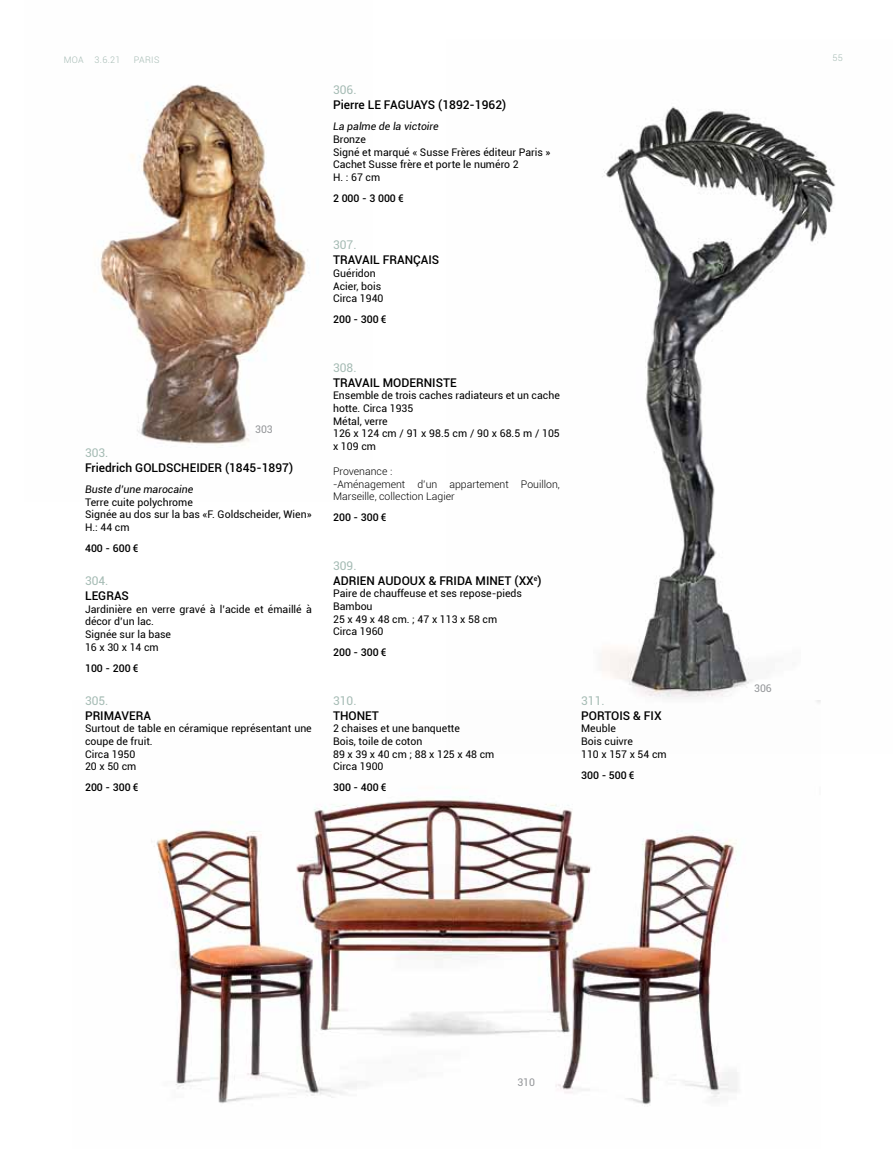
<style>
.page{position:relative;width:893px;height:1149px;background:#fff}
.page>*{position:absolute;margin:0;border:0;box-sizing:border-box;transform-origin:0 0}
.t1{font:500 12px/15px "Roboto";color:#000}
.t2{font:12px "Roboto";color:#a5bbb4}
.t3{font:10.5px/12.6px "Roboto";color:#000}
.t4{font:500 10.5px "Roboto";color:#000}
.t5{font:300 10.5px/12.6px "Roboto";color:#000}
.t6{font:italic 10.5px "Roboto";color:#000}
.t7{font:10.5px "Roboto";color:#939598}
.t8{font:300 9px "Roboto";letter-spacing:.04em;color:#a5bbb4}
.s1{font-weight:400;color:#a5bbb4}
</style>
<div class="page">
<img style="left:602px;top:106px;width:234px;height:592px">
<img style="left:100px;top:84px;width:209px;height:364px">
<img style="left:154px;top:700px;width:667px;height:405px">
<p class="t8" style="left:64px;top:54px;width:58px">MOA 3.6.21</p>
<p class="t8" style="left:134px;top:54px;width:27px">PARIS</p>
<p class="t8" style="left:833px;top:51px;width:12px">55</p>
<p class="t2" style="left:333px;top:82px;width:25px">306.</p>
<p class="t1" style="left:333px;top:97px;width:175px">Pierre LE FAGUAYS (1892-1962)</p>
<p class="t6" style="left:333px;top:119px;width:107px">La palme de la victoire</p>
<p class="t3" style="left:333px;top:133px;width:219px">Bronze<br>Signé et marqué « Susse Frères éditeur Paris »<br>Cachet Susse frère et porte le numéro 2<br>H. : 67 cm</p>
<p class="t4" style="left:333px;top:191px;width:72px">2 000 - 3 000 €</p>
<p class="t7" style="left:255px;top:422px;width:19px">303</p>
<p class="t2" style="left:85px;top:444px;width:25px">303.</p>
<p class="t1" style="left:85px;top:460px;width:210px">Friedrich GOLDSCHEIDER (1845-1897)</p>
<p class="t6" style="left:85px;top:482px;width:110px">Buste d’une marocaine</p>
<p class="t3" style="left:85px;top:495px;width:228px">Terre cuite polychrome<br>Signée au dos sur la bas «F. Goldscheider, Wien»<br>H.: 44 cm</p>
<p class="t4" style="left:85px;top:541px;width:55px">400 - 600 €</p>
<p class="t2" style="left:85px;top:572px;width:25px">304.</p>
<p class="t1" style="left:85px;top:587px;width:44px">LEGRAS</p>
<p class="t3" style="left:85px;top:602px;width:228px">Jardinière en verre gravé à l’acide et émaillé à décor d’un lac.<br>Signée sur la base<br>16 x 30 x 14 cm</p>
<p class="t4" style="left:85px;top:660px;width:55px">100 - 200 €</p>
<p class="t2" style="left:85px;top:691px;width:25px">305.</p>
<p class="t1" style="left:85px;top:707px;width:67px">PRIMAVERA</p>
<p class="t3" style="left:85px;top:721px;width:228px">Surtout de table en céramique représentant une coupe de fruit.<br>Circa 1950<br>20 x 50 cm</p>
<p class="t4" style="left:85px;top:779px;width:55px">200 - 300 €</p>
<p class="t2" style="left:333px;top:236px;width:25px">307.</p>
<p class="t1" style="left:333px;top:252px;width:108px">TRAVAIL FRANÇAIS</p>
<p class="t3" style="left:333px;top:266px;width:52px">Guéridon<br>Acier, bois<br>Circa 1940</p>
<p class="t4" style="left:333px;top:312px;width:55px">200 - 300 €</p>
<p class="t2" style="left:333px;top:359px;width:25px">308.</p>
<p class="t1" style="left:333px;top:374px;width:125px">TRAVAIL MODERNISTE</p>
<p class="t3" style="left:333px;top:389px;width:228px">Ensemble de trois caches radiateurs et un cache hotte. Circa 1935<br>Métal, verre<br>126 x 124 cm / 91 x 98.5 cm / 90 x 68.5 m / 105 x 109 cm</p>
<p class="t5" style="left:333px;top:464px;width:228px">Provenance :<br>-Aménagement d’un appartement Pouillon,<br>Marseille, collection Lagier</p>
<p class="t4" style="left:333px;top:510px;width:55px">200 - 300 €</p>
<p class="t1" style="left:333px;top:557px;width:210px"><span class="s1">309.<br></span>ADRIEN AUDOUX &amp; FRIDA MINET (XX<sup>e</sup>)</p>
<p class="t3" style="left:333px;top:586px;width:190px">Paire de chauffeuse et ses repose-pieds<br>Bambou<br>25 x 49 x 48 cm. ; 47 x 113 x 58 cm<br>Circa 1960</p>
<p class="t4" style="left:333px;top:645px;width:55px">200 - 300 €</p>
<p class="t2" style="left:333px;top:691px;width:25px">310.</p>
<p class="t1" style="left:333px;top:707px;width:47px">THONET</p>
<p class="t3" style="left:333px;top:721px;width:163px">2 chaises et une banquette<br>Bois, toile de coton<br>89 x 39 x 40 cm ; 88 x 125 x 48 cm<br>Circa 1900</p>
<p class="t4" style="left:333px;top:779px;width:55px">300 - 400 €</p>
<p class="t2" style="left:581px;top:691px;width:25px">311.</p>
<p class="t1" style="left:581px;top:707px;width:82px">PORTOIS &amp; FIX</p>
<p class="t3" style="left:581px;top:721px;width:87px">Meuble<br>Bois cuivre<br>110 x 157 x 54 cm</p>
<p class="t4" style="left:581px;top:767px;width:55px">300 - 500 €</p>
<p class="t7" style="left:754px;top:680px;width:19px">306</p>
<p class="t7" style="left:517px;top:1074px;width:19px">310</p>
</div>
